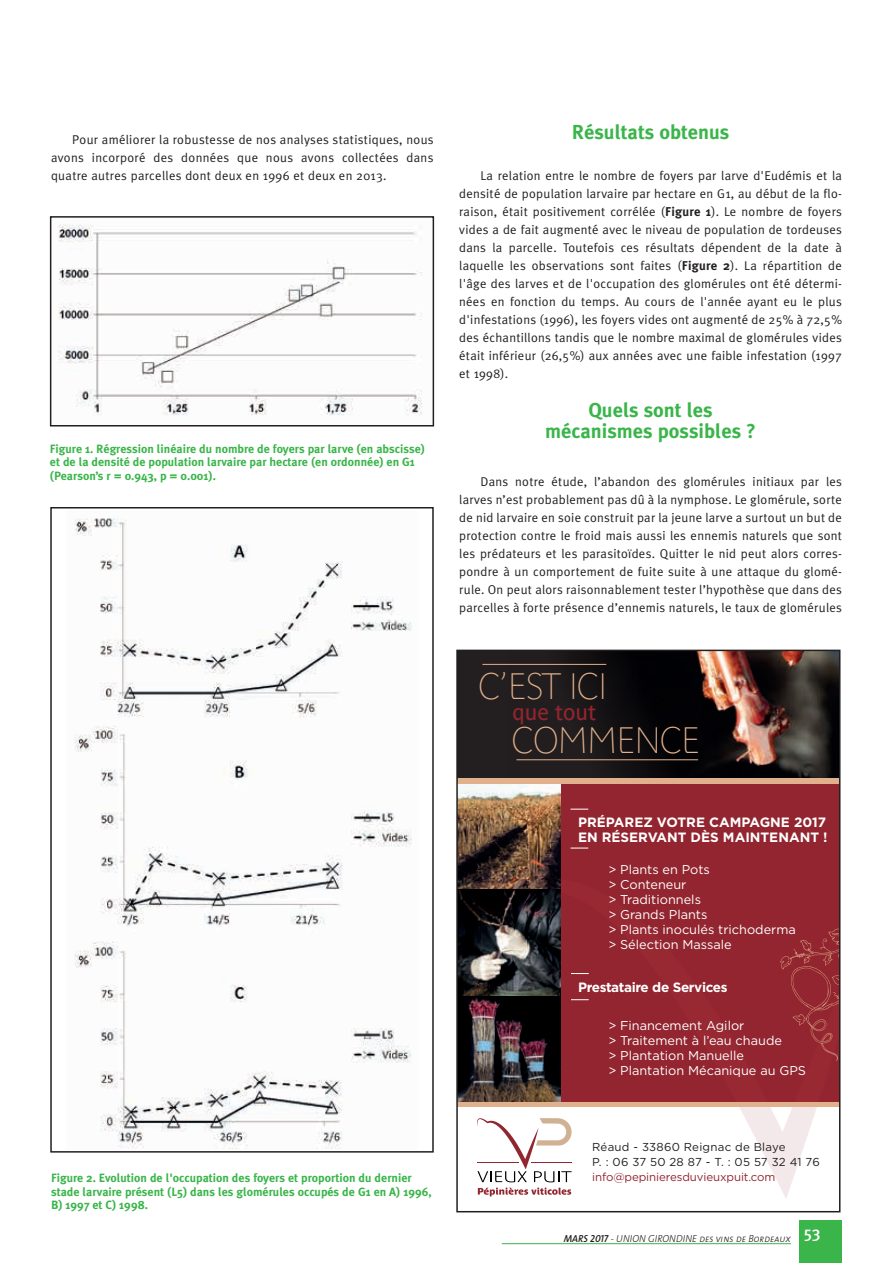
<style>
.page{position:relative;width:893px;height:1263px;background:#fff}
.page>*{position:absolute;margin:0;border:0;box-sizing:border-box;transform-origin:0 0}
.t1{font:36.45px/53.8px "Parisine Plus Clair";letter-spacing:-.025em;color:#e1b08c}
.t2{font:21.9px "Parisine";color:#92252f}
.Article_Inter{font:700 20.25px/21px "Meta Plus";color:#3ab54a;text-align:center}
.t3{font:500 16.5px "Meta Plus";color:#fff}
.t4{font:700 13.5px/15px "Gotham";color:#fff}
.t5{font:700 13.5px "Gotham";letter-spacing:-.025em;color:#fff}
.Article_Texte{font:12.75px/18px "Meta Plus Normal";letter-spacing:.02em;color:#231f20;text-align:justify}
.t6{font:12.75px/15px "Gotham";color:#fff}
.Article_Légende_ta{font:700 12px/13.5px "Meta Plus";color:#3ab54a}
.t7{font:11.55px/14.9px "Gotham";letter-spacing:-.005em;color:#231f20}
.Article_Texte-2{font:italic 10.2px "The Sans Light Caps";color:#231f20;scale:.95 1}
.s1{font-family:"Meta Plus";font-weight:700}
.s2{color:#92252f}
.s3{font-family:"The Sans Semi Bold Caps"}
</style>
<div class="page">
<hr style="left:502px;top:1243px;width:289px;height:1px;background:#3ab54a">
<div style="left:799px;top:1220px;width:43px;height:43px;background:#3ab54a"></div>
<div style="left:457px;top:781px;width:383px;height:323px;background:#92252f"></div>
<div style="left:457px;top:650px;width:383px;height:128px;background:#231f20"></div>
<img style="left:508px;top:653px;width:329px;height:125px">
<hr style="left:482px;top:664px;width:124px;height:1px;background:#e1b08c">
<hr style="left:516px;top:759px;width:182px;height:1px;background:#e1b08c">
<svg style="left:570px;top:809px;width:18px;height:1px"></svg>
<svg style="left:570px;top:848px;width:18px;height:1px"></svg>
<svg style="left:468px;top:973px;width:369px;height:225px"></svg>
<img style="left:459px;top:783px;width:102px;height:107px">
<img style="left:459px;top:996px;width:102px;height:106px">
<img style="left:459px;top:890px;width:102px;height:106px">
<div style="left:457px;top:778px;width:383px;height:5px;background:#e1b08c"></div>
<hr style="left:457px;top:1102px;width:383px;height:4px;background:#e1b08c">
<svg style="left:477px;top:1118px;width:95px;height:78px"></svg>
<svg style="left:780px;top:929px;width:57px;height:132px"></svg>
<div style="left:456px;top:650px;width:384px;height:562px;border:2px solid #231f20"></div>
<img style="left:58px;top:224px;width:364px;height:192px">
<div style="left:50px;top:216px;width:384px;height:210px;border:2px solid #231f20"></div>
<img style="left:74px;top:518px;width:338px;height:631px">
<div style="left:50px;top:507px;width:384px;height:645px;border:2px solid #231f20"></div>
<p class="Article_Texte" style="left:51px;top:130px;width:384px;text-indent:21px">Pour améliorer la robustesse de nos analyses statistiques, nous avons incorporé des données que nous avons collectées dans quatre autres parcelles dont deux en 1996 et deux en 2013.</p>
<p class="Article_Légende_ta" style="left:50px;top:442px;width:377px">Figure 1. Régression linéaire du nombre de foyers par larve (en abscisse) et de la densité de population larvaire par hectare (en ordonnée) en G1 (Pearson’s r = 0.943, p = 0.001).</p>
<p class="Article_Inter" style="left:572px;top:121px;width:159px">Résultats obtenus</p>
<p class="Article_Texte" style="left:459px;top:166px;width:384px;text-indent:21px">La relation entre le nombre de foyers par larve d'Eudémis et la densité de population larvaire par hectare en G1, au début de la flo&shy;raison, était positivement corrélée (<span class="s1">Figure 1</span>). Le nombre de foyers vides a de fait augmenté avec le niveau de population de tordeuses dans la parcelle. Toutefois ces résultats dépendent de la date à laquelle les observations sont faites (<span class="s1">Figure 2</span>). La répartition de l'âge des larves et de l'occupation des glomérules ont été détermi&shy;nées en fonction du temps. Au cours de l'année ayant eu le plus d'infestations (1996), les foyers vides ont augmenté de 25% à 72,5% des échantillons tandis que le nombre maximal de glomérules vides était inférieur (26,5%) aux années avec une faible infestation (1997 et 1998).</p>
<p class="Article_Inter" style="left:545px;top:399px;width:213px">Quels sont les mécanismes possibles ?</p>
<p class="Article_Texte" style="left:459px;top:472px;width:384px;text-indent:21px">Dans notre étude, l’abandon des glomérules initiaux par les larves n’est probablement pas dû à la nymphose. Le glomérule, sorte de nid larvaire en soie construit par la jeune larve a surtout un but de protection contre le froid mais aussi les ennemis naturels que sont les prédateurs et les parasitoïdes. Quitter le nid peut alors corres&shy;pondre à un comportement de fuite suite à une attaque du glomé&shy;rule. On peut alors raisonnablement tester l’hypothèse que dans des parcelles à forte présence d’ennemis naturels, le taux de glomérules</p>
<p class="t1" style="left:511px;top:659px;width:190px;text-indent:-33px">C’EST ICI<br>COMMENCE</p>
<p class="t2" style="left:512px;top:700px;width:85px">que tout</p>
<p class="t4" style="left:578px;top:815px;width:251px">PRÉPAREZ VOTRE CAMPAGNE 2017<br>EN RÉSERVANT DÈS MAINTENANT !</p>
<p class="t6" style="left:608px;top:861px;width:189px">&gt; Plants en Pots<br>&gt; Conteneur<br>&gt; Traditionnels<br>&gt; Grands Plants<br>&gt; Plants inoculés trichoderma &gt; Sélection Massale</p>
<p class="t5" style="left:578px;top:978px;width:151px">Prestataire de Services</p>
<p class="t6" style="left:608px;top:1018px;width:199px">&gt; Financement Agilor<br>&gt; Traitement à l’eau chaude<br>&gt; Plantation Manuelle<br>&gt; Plantation Mécanique au GPS</p>
<p class="Article_Légende_ta" style="left:51px;top:1171px;width:382px">Figure 2. Evolution de l'occupation des foyers et proportion du dernier stade larvaire présent (L5) dans les glomérules occupés de G1 en A) 1996,<br>B) 1997 et C) 1998.</p>
<p class="t7" style="left:592px;top:1139px;width:229px">Réaud - 33860 Reignac de Blaye<br>P. : 06 37 50 28 87 - T. : 05 57 32 41 76 <span class="s2">info@pepinieresduvieuxpuit.com</span></p>
<p class="Article_Texte-2" style="left:564px;top:1230px;width:241px"><span class="s3">MARS 2017</span> - UNION GIRONDINE des vins de Bordeaux</p>
<p class="t3" style="left:804px;top:1222px;width:19px">53</p>
</div>
